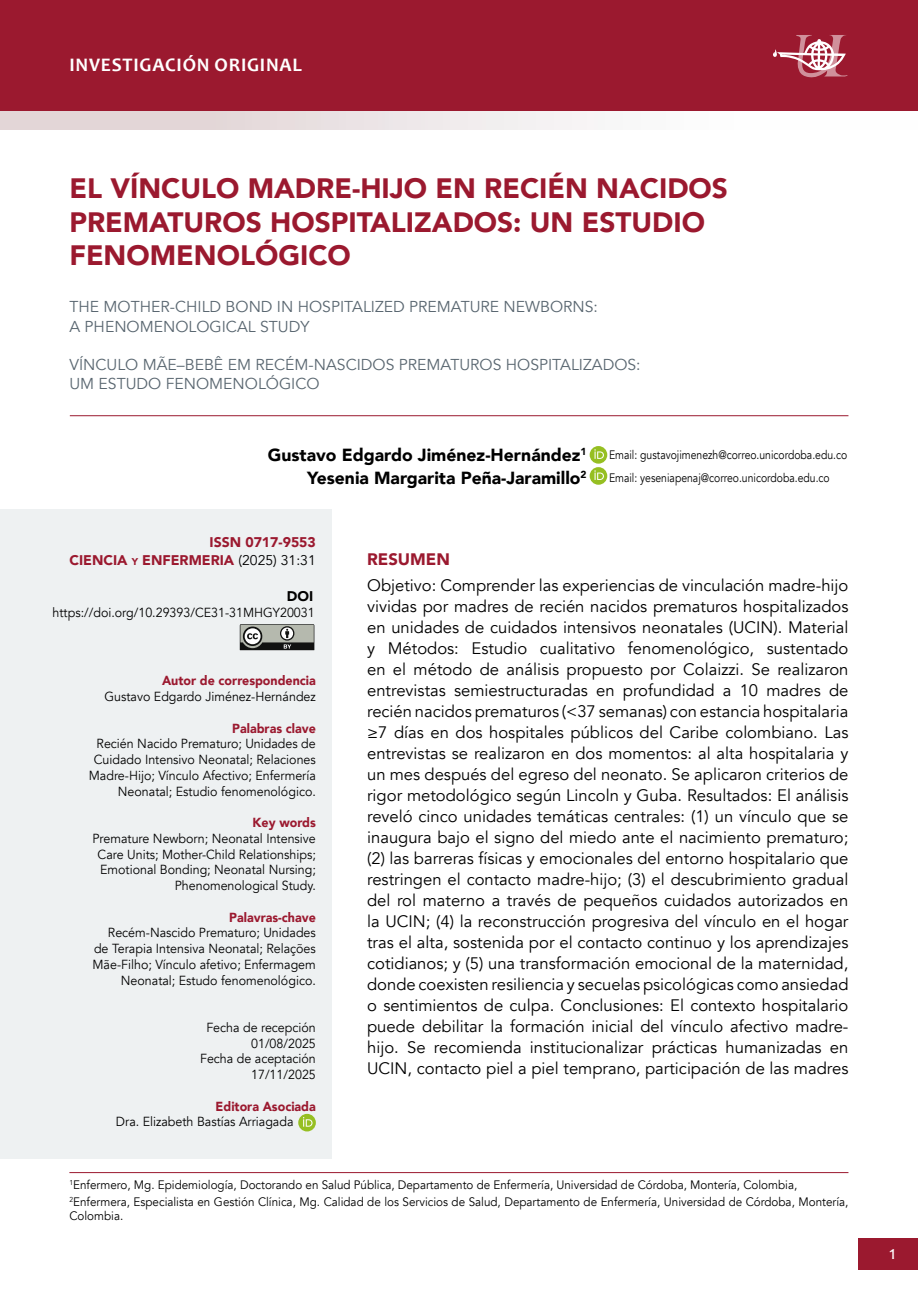
<style>
.page{position:relative;width:918px;height:1290px;background:#fff}
.page>*{position:absolute;margin:0;border:0;box-sizing:border-box;transform-origin:0 0}
.t1{font:900 28px/33.6px "Avenir";color:#9b192f}
.t2{font:700 19.25px "Candara";letter-spacing:.04em;color:#fff}
.t3{font:19.25px "Candara";color:#fff}
.t4{font:900 17.5px/23.1px "Avenir";color:#000;text-align:right}
.t5{font:16.62px/21px "Avenir";color:#000;text-align:justify}
.t6{font:900 16.62px "Avenir";color:#9b192f}
.t7{font:15.75px/19.2px "Avenir";color:#596670}
.t8{font:900 14px/17.5px "Avenir";color:#9b192f;text-align:right}
.t9{font:900 14px "Avenir";color:#000}
.t10{font:13.12px/15.8px "Avenir";color:#000;text-align:right;scale:.95 1}
.t11{font:900 13.12px "Avenir";color:#9b192f;scale:.95 1}
.t12{font:12.25px/16.4px "Avenir";color:#000;scale:.95 1}
.t13{font:12.25px/22.8px "Avenir";color:#000;scale:.85 1}
.s1{font-size:9.8px}
.s2{font-weight:400;color:#000}
</style>
<div class="page">
<div style="left:858px;top:1238px;width:60px;height:31px;background:#9b192f"></div>
<div style="left:0;top:103px;width:917px;height:26px;background:linear-gradient(to right,#ded0d1,#fff)"></div>
<div style="left:0;top:0;width:918px;height:110px;background:#9b192f"></div>
<div style="left:0;top:509px;width:332px;height:650px;background:#eef1f2"></div>
<svg style="left:240px;top:624px;width:75px;height:27px;background:#838580"></svg>
<hr style="left:69px;top:1172px;width:779px;height:1px;background:#9b192f">
<svg style="left:773px;top:35px;width:75px;height:43px"></svg>
<hr style="left:70px;top:415px;width:778px;height:1px;background:#9b192f">
<div style="left:589px;top:446px;width:18px;height:18px;background:#96bf22;border-radius:50%"></div>
<svg style="left:594px;top:449px;width:10px;height:10px"></svg>
<div style="left:589px;top:467px;width:18px;height:18px;background:#96bf22;border-radius:50%"></div>
<svg style="left:594px;top:470px;width:10px;height:10px"></svg>
<div style="left:298px;top:1114px;width:18px;height:17px;background:#96bf22;border-radius:50%"></div>
<svg style="left:303px;top:1117px;width:9px;height:9px"></svg>
<p class="t2" style="left:69px;top:53px;width:234px">INVESTIGACIÓN ORIGINAL</p>
<h1 class="t1" style="left:69px;top:171px;width:660px">EL VÍNCULO MADRE-HIJO EN RECIÉN NACIDOS<br>PREMATUROS HOSPITALIZADOS: UN ESTUDIO<br>FENOMENOLÓGICO</h1>
<p class="t7" style="left:69px;top:298px;width:530px">THE MOTHER-CHILD BOND IN HOSPITALIZED PREMATURE NEWBORNS:<br>A PHENOMENOLOGICAL STUDY</p>
<p class="t7" style="left:69px;top:355px;width:573px">VÍNCULO MÃE–BEBÊ EM RECÉM-NASCIDOS PREMATUROS HOSPITALIZADOS:<br>UM ESTUDO FENOMENOLÓGICO</p>
<p class="t4" style="left:268px;top:442px;width:320px">Gustavo Edgardo Jiménez-Hernández<sup>1<br></sup>Yesenia Margarita Peña-Jaramillo<sup>2</sup></p>
<p class="t13" style="left:609px;top:444px;width:282px">Email: gustavojimenezh@correo.unicordoba.edu.co<br>Email: yeseniapenaj@correo.unicordoba.edu.co</p>
<p class="t8" style="left:70px;top:533px;width:248px">ISSN 0717-9553<br>CIENCIA <span class="s1">y</span> ENFERMERIA <span class="s2">(2025) 31:31</span></p>
<p class="t9" style="left:287px;top:585px;width:28px">DOI</p>
<p class="t10" style="left:53px;top:605px;width:277px">https://doi.org/10.29393/CE31-31MHGY20031</p>
<p class="t11" style="left:162px;top:669px;width:163px">Autor de correspondencia</p>
<p class="t10" style="left:104px;top:689px;width:224px">Gustavo Edgardo Jiménez-Hernández</p>
<p class="t11" style="left:232px;top:717px;width:90px">Palabras clave</p>
<p class="t10" style="left:89px;top:736px;width:240px">Recién Nacido Prematuro; Unidades de Cuidado Intensivo Neonatal; Relaciones Madre-Hijo; Vínculo Afectivo; Enfermería Neonatal; Estudio fenomenológico.</p>
<p class="t11" style="left:253px;top:811px;width:68px">Key words</p>
<p class="t10" style="left:92px;top:831px;width:237px">Premature Newborn; Neonatal Intensive Care Units; Mother-Child Relationships; Emotional Bonding; Neonatal Nursing; Phenomenological Study.</p>
<p class="t11" style="left:229px;top:906px;width:93px">Palavras-chave</p>
<p class="t10" style="left:92px;top:925px;width:237px">Recém-Nascido Prematuro; Unidades de Terapia Intensiva Neonatal; Relações Mãe-Filho; Vínculo afetivo; Enfermagem Neonatal; Estudo fenomenológico.</p>
<p class="t10" style="left:200px;top:1020px;width:123px">Fecha de recepción<br>01/08/2025<br>Fecha de aceptación<br>17/11/2025</p>
<p class="t11" style="left:216px;top:1095px;width:107px">Editora Asociada</p>
<p class="t10" style="left:116px;top:1114px;width:188px">Dra. Elizabeth Bastías Arriagada</p>
<p class="t6" style="left:367px;top:545px;width:84px">RESUMEN</p>
<p class="t5" style="left:367px;top:575px;width:483px">Objetivo: Comprender las experiencias de vinculación madre-hijo vividas por madres de recién nacidos prematuros hospitalizados en unidades de cuidados intensivos neonatales (UCIN). Material y Métodos: Estudio cualitativo fenomenológico, sustentado en el método de análisis propuesto por Colaizzi. Se realizaron entrevistas semiestructuradas en profundidad a 10 madres de recién nacidos prematuros (&lt;37 semanas) con estancia hospitalaria ≥7 días en dos hospitales públicos del Caribe colombiano. Las entrevistas se realizaron en dos momentos: al alta hospitalaria y un mes después del egreso del neonato. Se aplicaron criterios de rigor metodológico según Lincoln y Guba. Resultados: El análisis reveló cinco unidades temáticas centrales: (1) un vínculo que se inaugura bajo el signo del miedo ante el nacimiento prematuro; (2) las barreras físicas y emocionales del entorno hospitalario que restringen el contacto madre-hijo; (3) el descubrimiento gradual del rol materno a través de pequeños cuidados autorizados en la UCIN; (4) la reconstrucción progresiva del vínculo en el hogar tras el alta, sostenida por el contacto continuo y los aprendizajes cotidianos; y (5) una transformación emocional de la maternidad, donde coexisten resiliencia y secuelas psicológicas como ansiedad o sentimientos de culpa. Conclusiones: El contexto hospitalario puede debilitar la formación inicial del vínculo afectivo madre&shy;hijo. Se recomienda institucionalizar prácticas humanizadas en UCIN, contacto piel a piel temprano, participación de las madres</p>
<p class="t12" style="left:69px;top:1177px;width:821px"><sup>1</sup>Enfermero, Mg. Epidemiología, Doctorando en Salud Pública, Departamento de Enfermería, Universidad de Córdoba, Montería, Colombia,<br><sup>2</sup>Enfermera, Especialista en Gestión Clínica, Mg. Calidad de los Servicios de Salud, Departamento de Enfermería, Universidad de Córdoba, Montería,</p>
<p class="t12" style="left:69px;top:1207px;width:58px">Colombia.</p>
<p class="t3" style="left:889px;top:1240px;width:8px">1</p>
</div>
